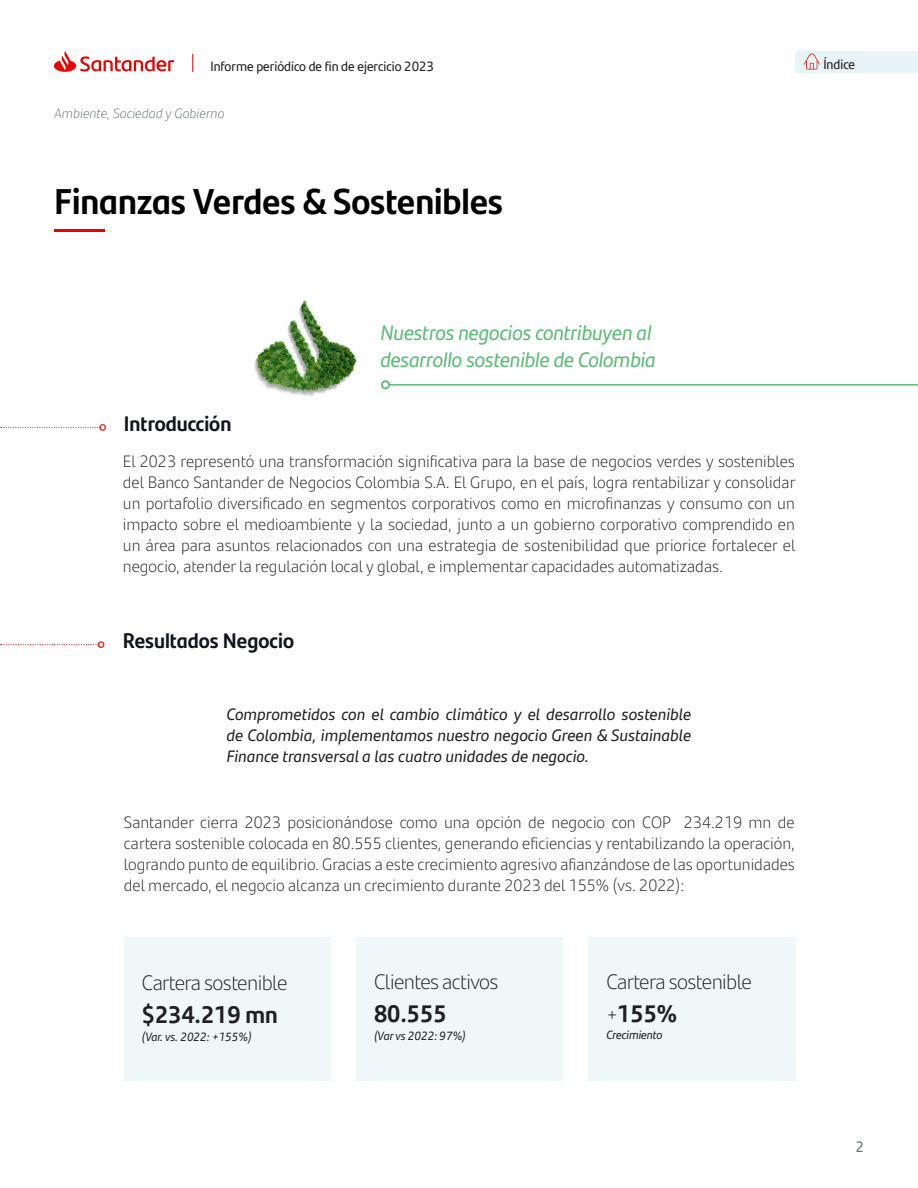
<style>
.page{position:relative;width:918px;height:1188px;background:#fff}
.page>*{position:absolute;margin:0;border:0;box-sizing:border-box;transform-origin:0 0}
.t1{font:700 36px "Santander Headline";color:#000001}
.Párrafo_general{font:700 24px "Santander Headline";color:#231f20}
.Párrafo_general-2{font:italic 21px/27px "Santander Headline";color:#5cbd75}
.Párrafo_general-3{font:300 21px "Santander Text";letter-spacing:-.03em;color:#231f20}
.t2{font:700 21px "Santander Headline";color:#11151c}
.Párrafo_general-4{font:300 16.5px/21px "Santander Text";color:#231f20;text-align:justify}
.Párrafo_general-5{font:italic 16.5px/21px "Santander Text";color:#231f20;text-align:justify}
.t3{font:15px "Santander Headline";color:#667273}
.t4{font:13.5px "Santander Headline";color:#231f20}
.t5{font:italic 300 13.5px "Santander Text";color:#667273}
.Párrafo_general-6{font:italic 12px "Santander Headline";color:#231f20}
.s1{font-family:"Santander Text";font-weight:300;font-size:21px}
</style>
<div class="page">
<div style="left:795px;top:51px;width:123px;height:21px;background:#e7f3f4"></div>
<svg style="left:54px;top:51px;width:120px;height:21px"></svg>
<svg style="left:192px;top:54px;width:1px;height:18px"></svg>
<svg style="left:804px;top:53px;width:16px;height:17px"></svg>
<hr style="left:54px;top:229px;width:51px;height:3px;background:#ec0000">
<svg style="left:1px;top:427px;width:98px;height:1px"></svg>
<div style="left:99px;top:424px;width:7px;height:7px;border:1px solid #ee2323;border-radius:50%"></div>
<img style="left:254px;top:300px;width:103px;height:96px">
<hr style="left:389px;top:384px;width:529px;height:2px;background:#5cbd75">
<div style="left:381px;top:380px;width:9px;height:9px;border:2px solid #5cbd75;border-radius:50%"></div>
<svg style="left:1px;top:644px;width:97px;height:1px"></svg>
<div style="left:98px;top:641px;width:6px;height:7px;border:1px solid #ee2323;border-radius:50%"></div>
<div style="left:124px;top:937px;width:207px;height:144px;background:#eef8f8"></div>
<div style="left:356px;top:937px;width:207px;height:144px;background:#eef8f8"></div>
<div style="left:588px;top:937px;width:207px;height:144px;background:#eef8f8"></div>
<p class="t4" style="left:210px;top:56px;width:225px">Informe periódico de fin de ejercicio 2023</p>
<p class="t5" style="left:55px;top:103px;width:171px">Ambiente, Sociedad y Gobierno</p>
<p class="t1" style="left:54px;top:173px;width:450px">Finanzas Verdes &amp; Sostenibles</p>
<p class="t4" style="left:823px;top:54px;width:33px">Índice</p>
<p class="t2" style="left:124px;top:407px;width:109px">Introducción</p>
<p class="Párrafo_general-2" style="left:381px;top:318px;width:277px">Nuestros negocios contribuyen al desarrollo sostenible de Colombia</p>
<p class="Párrafo_general-4" style="left:123px;top:450px;width:674px">El 2023 representó una transformación significativa para la base de negocios verdes y sostenibles del Banco Santander de Negocios Colombia S.A. El Grupo, en el país, logra rentabilizar y consolidar un portafolio diversificado en segmentos corporativos como en microfinanzas y consumo con un impacto sobre el medioambiente y la sociedad, junto a un gobierno corporativo comprendido en un área para asuntos relacionados con una estrategia de sostenibilidad que priorice fortalecer el negocio, atender la regulación local y global, e implementar capacidades automatizadas.</p>
<p class="t2" style="left:123px;top:624px;width:173px">Resultados Negocio</p>
<p class="Párrafo_general-5" style="left:226px;top:703px;width:467px">Comprometidos con el cambio climático y el desarrollo sostenible de Colombia, implementamos nuestro negocio Green &amp; Sustainable Finance transversal a las cuatro unidades de negocio.</p>
<p class="Párrafo_general-4" style="left:124px;top:811px;width:673px">Santander cierra 2023 posicionándose como una opción de negocio con COP 234.219 mn de cartera sostenible colocada en 80.555 clientes, generando eficiencias y rentabilizando la operación, logrando punto de equilibrio. Gracias a este crecimiento agresivo afianzándose de las oportunidades del mercado, el negocio alcanza un crecimiento durante 2023 del 155% (vs. 2022):</p>
<p class="Párrafo_general-3" style="left:142px;top:967px;width:147px">Cartera sostenible</p>
<p class="Párrafo_general" style="left:142px;top:996px;width:137px">$234.219 mn</p>
<p class="Párrafo_general-6" style="left:142px;top:1028px;width:111px">(Var. vs. 2022: +155%)</p>
<p class="Párrafo_general-3" style="left:374px;top:966px;width:126px">Clientes activos</p>
<p class="Párrafo_general" style="left:374px;top:995px;width:74px">80.555</p>
<p class="Párrafo_general-6" style="left:374px;top:1027px;width:93px">(Var vs 2022: 97%)</p>
<p class="Párrafo_general-3" style="left:606px;top:966px;width:147px">Cartera sostenible</p>
<p class="Párrafo_general" style="left:606px;top:995px;width:72px"><span class="s1">+</span>155%</p>
<p class="Párrafo_general-6" style="left:606px;top:1026px;width:58px">Crecimiento</p>
<p class="t3" style="left:856px;top:1135px;width:10px">2</p>
</div>
